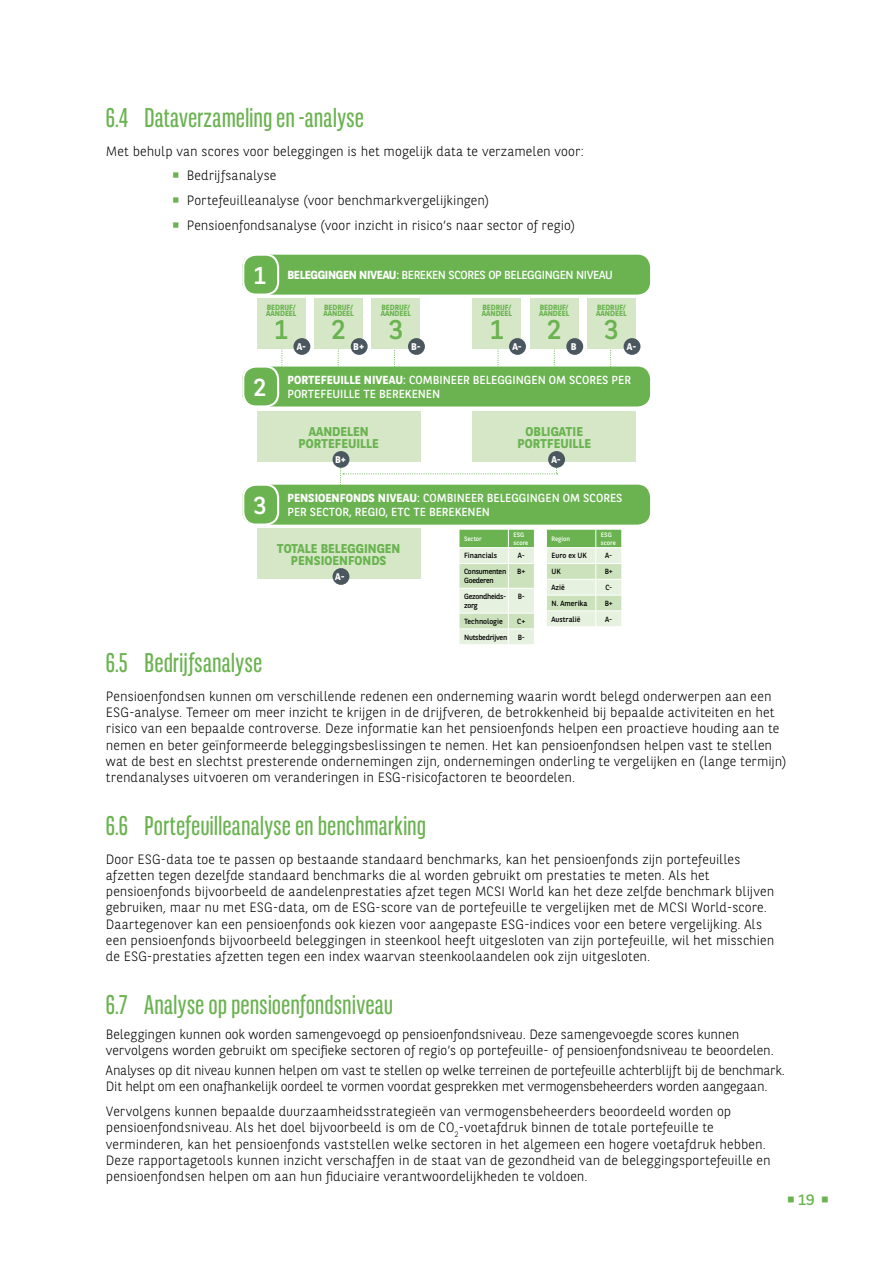
<style>
.page{position:relative;width:893px;height:1263px;background:#fff}
.page>*{position:absolute;margin:0;border:0;box-sizing:border-box;transform-origin:0 0}
.t1{font:27px "BNPP Sans Condensed";letter-spacing:.005em;color:#6ab350}
.t2{font:27px "BNPP Sans";color:#6ab350}
.t3{font:24.45px "BNPP Sans";color:#fff}
.t4{font:15px "BNPP Square";color:#6ab350}
.t5{font:300 13.5px/16.2px "BNPP Sans";letter-spacing:.005em;color:#000}
.t6{font:300 13.5px/16.2px "BNPP Sans";letter-spacing:-.015em;color:#000}
.t7{font:700 12.75px/11.7px "BNPP Sans";color:#6ab350;text-align:center}
.t8{font:11.7px/13.8px "BNPP Sans";color:#fff}
.t9{font:11.7px "BNPP Sans";letter-spacing:-.03em;color:#fff}
.t10{font:700 9.75px "BNPP Sans";color:#fff}
.t11{font:700 7.65px/6.8px "BNPP Sans";color:#6ab350}
.t12{font:7.5px/9px "BNPP Sans";letter-spacing:-.03em;color:#000}
.t13{font:7.5px "BNPP Sans";color:#000}
.t14{font:6.45px/7.6px "BNPP Sans";color:#fff}
.s1{color:#6ab350}
.s2{font-weight:700}
</style>
<div class="page">
<svg style="left:281px;top:349px;width:2px;height:18px"></svg>
<svg style="left:340px;top:457px;width:218px;height:28px"></svg>
<svg style="left:497px;top:349px;width:2px;height:18px"></svg>
<svg style="left:338px;top:349px;width:1px;height:18px"></svg>
<svg style="left:554px;top:349px;width:1px;height:18px"></svg>
<svg style="left:394px;top:350px;width:1px;height:17px"></svg>
<svg style="left:610px;top:350px;width:2px;height:17px"></svg>
<div style="left:242px;top:255px;width:408px;height:40px;background:#6ab350;border-radius:13px"></div>
<div style="left:242px;top:367px;width:408px;height:39px;background:#6ab350;border-radius:13px"></div>
<div style="left:242px;top:485px;width:408px;height:40px;background:#6ab350;border-radius:13px"></div>
<div style="left:242px;top:254px;width:37px;height:42px;border:2px solid #fff;border-radius:13px"></div>
<div style="left:242px;top:365px;width:37px;height:43px;border:2px solid #fff;border-radius:13px"></div>
<div style="left:242px;top:484px;width:37px;height:42px;border:2px solid #fff;border-radius:13px"></div>
<div style="left:257px;top:299px;width:49px;height:50px;background:#d5e7c7"></div>
<div style="left:293px;top:338px;width:17px;height:17px;background:#4b575f;border-radius:50%"></div>
<div style="left:257px;top:412px;width:163px;height:50px;background:#d5e7c7"></div>
<div style="left:257px;top:529px;width:163px;height:50px;background:#d5e7c7"></div>
<div style="left:473px;top:299px;width:48px;height:50px;background:#d5e7c7"></div>
<div style="left:509px;top:338px;width:17px;height:17px;background:#4b575f;border-radius:50%"></div>
<div style="left:314px;top:299px;width:49px;height:50px;background:#d5e7c7"></div>
<div style="left:351px;top:338px;width:17px;height:17px;background:#4b575f;border-radius:50%"></div>
<div style="left:530px;top:299px;width:48px;height:50px;background:#d5e7c7"></div>
<div style="left:566px;top:338px;width:17px;height:17px;background:#4b575f;border-radius:50%"></div>
<div style="left:372px;top:299px;width:48px;height:50px;background:#d5e7c7"></div>
<div style="left:408px;top:338px;width:17px;height:17px;background:#4b575f;border-radius:50%"></div>
<div style="left:333px;top:451px;width:16px;height:17px;background:#4b575f;border-radius:50%"></div>
<div style="left:333px;top:568px;width:16px;height:17px;background:#4b575f;border-radius:50%"></div>
<div style="left:587px;top:299px;width:49px;height:50px;background:#d5e7c7"></div>
<div style="left:624px;top:338px;width:16px;height:17px;background:#4b575f;border-radius:50%"></div>
<div style="left:473px;top:412px;width:163px;height:50px;background:#d5e7c7"></div>
<div style="left:548px;top:451px;width:17px;height:17px;background:#4b575f;border-radius:50%"></div>
<svg style="left:459px;top:529px;width:76px;height:115px;background:#cde3c0"></svg>
<svg style="left:546px;top:529px;width:76px;height:97px;background:#cbe3bf"></svg>
<h1 class="t1" style="left:106px;top:103px;width:260px">6.4 Dataverzameling en -analyse</h1>
<p class="t5" style="left:106px;top:142px;width:479px">Met behulp van scores voor beleggingen is het mogelijk data te verzamelen voor:</p>
<p class="t5" style="left:172px;top:167px;width:106px"><span class="s1">○</span> Bedrijfsanalyse</p>
<p class="t5" style="left:172px;top:191px;width:318px"><span class="s1">○</span> Portefeuilleanalyse (voor benchmarkvergelijkingen)</p>
<p class="t5" style="left:172px;top:216px;width:405px"><span class="s1">○</span> Pensioenfondsanalyse (voor inzicht in risico’s naar sector of regio)</p>
<p class="t9" style="left:287px;top:267px;width:327px"><span class="s2">BELEGGINGEN NIVEAU</span>: BEREKEN SCORES OP BELEGGINGEN NIVEAU</p>
<h2 class="t3" style="left:254px;top:259px;width:14px">1</h2>
<p class="t11" style="left:266px;top:303px;width:32px">BEDRIJF/<br>AANDEEL</p>
<h1 class="t2" style="left:274px;top:311px;width:16px">1</h1>
<p class="t10" style="left:297px;top:340px;width:11px">A-</p>
<p class="t11" style="left:323px;top:303px;width:32px">BEDRIJF/<br>AANDEEL</p>
<h1 class="t2" style="left:331px;top:311px;width:16px">2</h1>
<p class="t10" style="left:353px;top:340px;width:12px">B+</p>
<p class="t11" style="left:381px;top:303px;width:32px">BEDRIJF/<br>AANDEEL</p>
<h1 class="t2" style="left:389px;top:311px;width:16px">3</h1>
<p class="t10" style="left:411px;top:340px;width:11px">B-</p>
<p class="t11" style="left:482px;top:303px;width:32px">BEDRIJF/<br>AANDEEL</p>
<h1 class="t2" style="left:490px;top:311px;width:16px">1</h1>
<p class="t10" style="left:512px;top:340px;width:11px">A-</p>
<p class="t11" style="left:539px;top:303px;width:32px">BEDRIJF/<br>AANDEEL</p>
<h1 class="t2" style="left:547px;top:311px;width:16px">2</h1>
<p class="t10" style="left:571px;top:340px;width:7px">B</p>
<p class="t11" style="left:596px;top:303px;width:32px">BEDRIJF/<br>AANDEEL</p>
<h1 class="t2" style="left:604px;top:311px;width:16px">3</h1>
<p class="t10" style="left:627px;top:340px;width:11px">A-</p>
<h2 class="t3" style="left:254px;top:371px;width:14px">2</h2>
<p class="t8" style="left:287px;top:373px;width:345px"><span class="s2">PORTEFEUILLE NIVEAU</span>: COMBINEER BELEGGINGEN OM SCORES PER<br>PORTEFEUILLE TE BEREKENEN</p>
<p class="t7" style="left:299px;top:425px;width:82px">AANDELEN<br>PORTEFEUILLE</p>
<p class="t10" style="left:335px;top:453px;width:12px">B+</p>
<p class="t7" style="left:518px;top:425px;width:75px">OBLIGATIE<br>PORTFEUILLE</p>
<p class="t10" style="left:551px;top:453px;width:11px">A-</p>
<h2 class="t3" style="left:254px;top:489px;width:14px">3</h2>
<p class="t8" style="left:287px;top:491px;width:337px"><span class="s2">PENSIOENFONDS NIVEAU</span>: COMBINEER BELEGGINGEN OM SCORES<br>PER SECTOR, REGIO, ETC TE BEREKENEN</p>
<p class="t7" style="left:277px;top:542px;width:125px">TOTALE BELEGGINGEN<br>PENSIOENFONDS</p>
<p class="t10" style="left:335px;top:570px;width:11px">A-</p>
<p class="t14" style="left:464px;top:534px;width:19px">Sector</p>
<p class="t14" style="left:513px;top:531px;width:16px">ESG score</p>
<p class="t13" style="left:464px;top:551px;width:35px">Financials</p>
<p class="t12" style="left:518px;top:551px;width:9px">A-</p>
<p class="t12" style="left:464px;top:567px;width:44px">Consumenten<br>Goederen</p>
<p class="t12" style="left:517px;top:567px;width:10px">B+</p>
<p class="t12" style="left:464px;top:592px;width:44px">Gezondheids&shy;zorg</p>
<p class="t12" style="left:518px;top:592px;width:9px">B-</p>
<p class="t13" style="left:464px;top:616px;width:40px">Technologie</p>
<p class="t12" style="left:517px;top:616px;width:10px">C+</p>
<p class="t12" style="left:464px;top:632px;width:45px">Nutsbedrijven</p>
<p class="t12" style="left:518px;top:632px;width:9px">B-</p>
<p class="t14" style="left:551px;top:534px;width:20px">Region</p>
<p class="t14" style="left:601px;top:531px;width:16px">ESG score</p>
<p class="t12" style="left:551px;top:551px;width:37px">Euro ex UK</p>
<p class="t12" style="left:605px;top:551px;width:9px">A-</p>
<p class="t12" style="left:551px;top:567px;width:11px">UK</p>
<p class="t12" style="left:605px;top:567px;width:10px">B+</p>
<p class="t12" style="left:551px;top:583px;width:15px">Azië</p>
<p class="t12" style="left:605px;top:583px;width:8px">C-</p>
<p class="t13" style="left:551px;top:598px;width:37px">N. Amerika</p>
<p class="t12" style="left:605px;top:598px;width:10px">B+</p>
<p class="t13" style="left:551px;top:614px;width:30px">Australië</p>
<p class="t12" style="left:605px;top:614px;width:9px">A-</p>
<h1 class="t1" style="left:106px;top:648px;width:158px">6.5 Bedrijfsanalyse</h1>
<p class="t5" style="left:106px;top:687px;width:682px">Pensioenfondsen kunnen om verschillende redenen een onderneming waarin wordt belegd onderwerpen aan een ESG-analyse. Temeer om meer inzicht te krijgen in de drijfveren, de betrokkenheid bij bepaalde activiteiten en het risico van een bepaalde controverse. Deze informatie kan het pensioenfonds helpen een proactieve houding aan te nemen en beter geïnformeerde beleggingsbeslissingen te nemen. Het kan pensioenfondsen helpen vast te stellen wat de best en slechtst presterende ondernemingen zijn, ondernemingen onderling te vergelijken en (lange termijn) trendanalyses uitvoeren om veranderingen in ESG-risicofactoren te beoordelen.</p>
<h1 class="t1" style="left:106px;top:811px;width:322px">6.6 Portefeuilleanalyse en benchmarking</h1>
<p class="t5" style="left:106px;top:850px;width:670px">Door ESG-data toe te passen op bestaande standaard benchmarks, kan het pensioenfonds zijn portefeuilles afzetten tegen dezelfde standaard benchmarks die al worden gebruikt om prestaties te meten. Als het pensioenfonds bijvoorbeeld de aandelenprestaties afzet tegen MCSI World kan het deze zelfde benchmark blijven gebruiken, maar nu met ESG-data, om de ESG-score van de portefeuille te vergelijken met de MCSI World-score.<br>Daartegenover kan een pensioenfonds ook kiezen voor aangepaste ESG-indices voor een betere vergelijking. Als een pensioenfonds bijvoorbeeld beleggingen in steenkool heeft uitgesloten van zijn portefeuille, wil het misschien de ESG-prestaties afzetten tegen een index waarvan steenkoolaandelen ook zijn uitgesloten.</p>
<h1 class="t1" style="left:106px;top:990px;width:289px">6.7 Analyse op pensioenfondsniveau</h1>
<p class="t5" style="left:106px;top:1025px;width:669px">Beleggingen kunnen ook worden samengevoegd op pensioenfondsniveau. Deze samengevoegde scores kunnen vervolgens worden gebruikt om specifieke sectoren of regio’s op portefeuille- of pensioenfondsniveau te beoordelen.</p>
<p class="t6" style="left:106px;top:1062px;width:680px">Analyses op dit niveau kunnen helpen om vast te stellen op welke terreinen de portefeuille achterblijft bij de benchmark.<br>Dit helpt om een onafhankelijk oordeel te vormen voordat gesprekken met vermogensbeheerders worden aangegaan.</p>
<p class="t5" style="left:106px;top:1103px;width:666px">Vervolgens kunnen bepaalde duurzaamheidsstrategieën van vermogensbeheerders beoordeeld worden op pensioenfondsniveau. Als het doel bijvoorbeeld is om de CO<sub>2</sub>-voetafdruk binnen de totale portefeuille te verminderen, kan het pensioenfonds vaststellen welke sectoren in het algemeen een hogere voetafdruk hebben.<br>Deze rapportagetools kunnen inzicht verschaffen in de staat van de gezondheid van de beleggingsportefeuille en pensioenfondsen helpen om aan hun fiduciaire verantwoordelijkheden te voldoen.</p>
<p class="t4" style="left:787px;top:1191px;width:44px">○19 ○</p>
</div>
